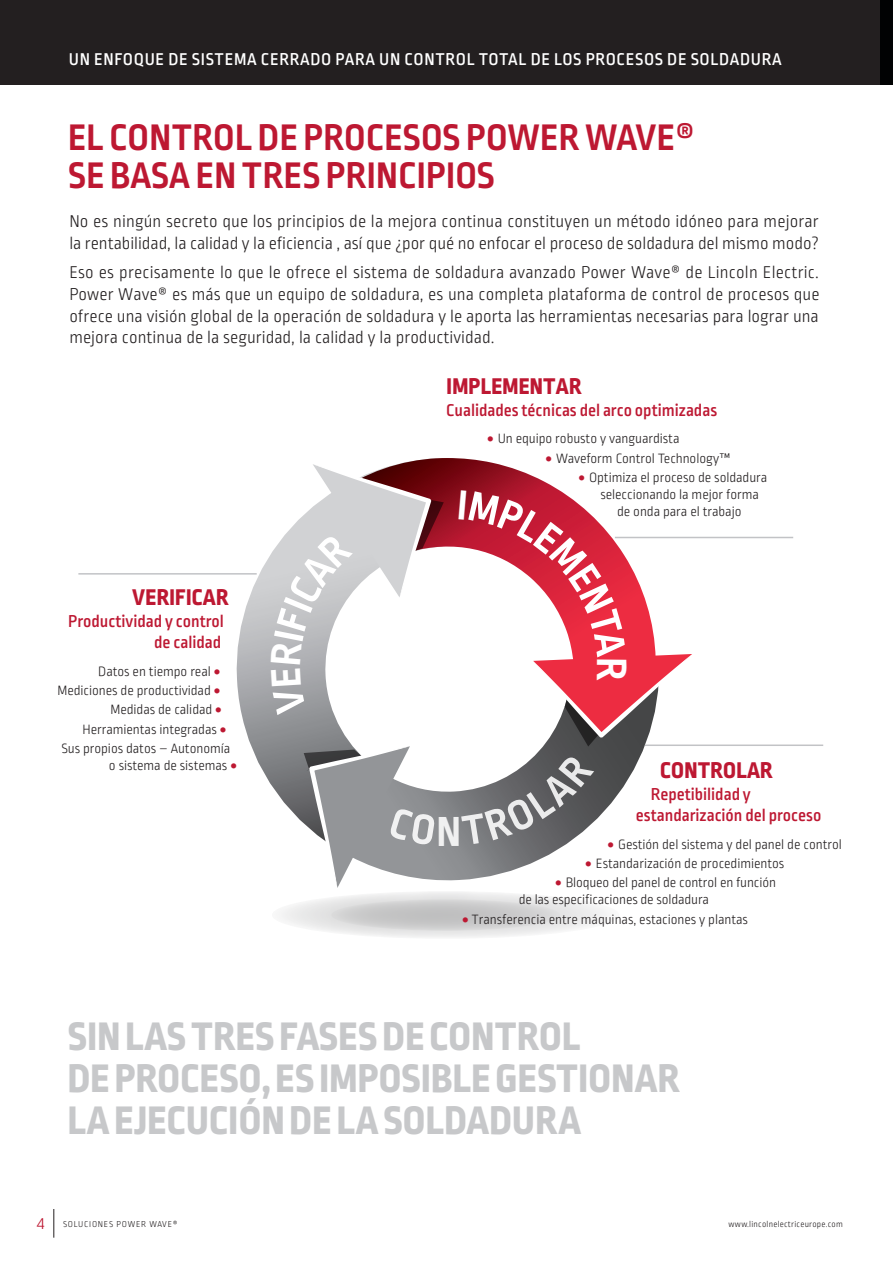
<style>
.page{position:relative;width:893px;height:1263px;background:#fff}
.page>*{position:absolute;margin:0;border:0;box-sizing:border-box;transform-origin:0 0}
.t1{font:700 44.25px "Ropa Sans Pro";color:#fff}
.nagłówek_2{font:800 42px/42px "Ropa Sans Pro";letter-spacing:.01em;color:#c7c8ca}
.TITLE_ROPA{font:700 39px/37.5px "Ropa Sans Pro";letter-spacing:.01em;color:#bd1832}
.features{font:800 24px "Ropa Sans Pro";letter-spacing:.01em;color:#bd1832}
.main_txt{font:300 18px/21.6px "Ropa Sans Pro";color:#231f20}
.features-2{font:500 18px/21.6px "Ropa Sans Pro";color:#bd1832;text-align:right}
.chapter_name_top{font:500 18px "Ropa Sans Pro";letter-spacing:.04em;color:#fff}
.wypunktowanie{font:300 14.25px/17.1px "Ropa Sans Pro";letter-spacing:-.005em;color:#231f20}
.t2{font:300 9px "Ropa Sans Pro";letter-spacing:.025em;color:#231f20}
.t3{font:300 9px "Ropa Sans Pro";letter-spacing:.085em;color:#231f20}
.s1{color:#bd1832}
.s2{font-size:18px;color:#bd1832}
</style>
<div class="page">
<hr style="left:892px;top:869px;width:1px;height:332px;background:#231f20">
<img style="left:892px;top:952px;width:1px;height:249px">
<svg style="left:236px;top:554px;width:35px;height:231px"></svg>
<svg style="left:399px;top:458px;width:99px;height:6px"></svg>
<hr style="left:615px;top:537px;width:178px;height:1px;background:#c2c3c6">
<hr style="left:645px;top:744px;width:178px;height:2px;background:#c2c3c6">
<hr style="left:78px;top:573px;width:179px;height:2px;background:#c2c3c6">
<div style="left:0;top:0;width:893px;height:84px;background:#231f20"></div>
<div style="left:880px;top:0;width:13px;height:84px;background:#010203"></div>
<svg style="left:54px;top:1209px;width:1px;height:28px"></svg>
<svg style="left:271px;top:464px;width:421px;height:474px"></svg>
<p class="chapter_name_top" style="left:69px;top:49px;width:714px">UN ENFOQUE DE SISTEMA CERRADO PARA UN CONTROL TOTAL DE LOS PROCESOS DE SOLDADURA</p>
<p class="TITLE_ROPA" style="left:68px;top:121px;width:628px">EL CONTROL DE PROCESOS POWER WAVE®<br>SE BASA EN TRES PRINCIPIOS</p>
<p class="main_txt" style="left:69px;top:212px;width:751px">No es ningún secreto que los principios de la mejora continua constituyen un método idóneo para mejorar la rentabilidad, la calidad y la eficiencia , así que ¿por qué no enfocar el proceso de soldadura del mismo modo?</p>
<p class="main_txt" style="left:69px;top:263px;width:752px;text-align:justify">Eso es precisamente lo que le ofrece el sistema de soldadura avanzado Power Wave® de Lincoln Electric.<br>Power Wave® es más que un equipo de soldadura, es una completa plataforma de control de procesos que ofrece una visión global de la operación de soldadura y le aporta las herramientas necesarias para lograr una mejora continua de la seguridad, la calidad y la productividad.</p>
<p class="features" style="left:447px;top:372px;width:137px">IMPLEMENTAR</p>
<p class="features-2" style="left:446px;top:400px;width:273px">Cualidades técnicas del arco optimizadas</p>
<p class="wypunktowanie" style="left:487px;top:431px;width:194px"><span class="s1">•</span> Un equipo robusto y vanguardista</p>
<p class="wypunktowanie" style="left:545px;top:450px;width:186px"><span class="s1">•</span> Waveform Control Technology™</p>
<p class="wypunktowanie" style="left:578px;top:470px;width:190px"><span class="s1">•</span> Optimiza el proceso de soldadura</p>
<p class="wypunktowanie" style="left:600px;top:487px;width:160px">seleccionando la mejor forma</p>
<p class="wypunktowanie" style="left:617px;top:504px;width:126px">de onda para el trabajo</p>
<p class="features" style="left:132px;top:583px;width:98px">VERIFICAR</p>
<p class="features-2" style="left:68px;top:611px;width:157px">Productividad y control de calidad</p>
<p class="wypunktowanie" style="left:98px;top:664px;width:124px">Datos en tiempo real <span class="s1">•</span></p>
<p class="wypunktowanie" style="left:57px;top:683px;width:164px">Mediciones de productividad <span class="s1">•</span></p>
<p class="wypunktowanie" style="left:111px;top:702px;width:113px">Medidas de calidad <span class="s1">•</span></p>
<p class="wypunktowanie" style="left:83px;top:721px;width:145px">Herramientas integradas <span class="s1">•</span></p>
<p class="wypunktowanie" style="left:109px;top:741px;width:129px;text-indent:-48px">Sus propios datos – Autonomía o sistema de sistemas <span class="s1">•</span></p>
<p class="features" style="left:660px;top:756px;width:114px">CONTROLAR</p>
<p class="features-2" style="left:636px;top:784px;width:187px;text-align:left;text-indent:15px">Repetibilidad y estandarización del proceso</p>
<p class="wypunktowanie" style="left:608px;top:837px;width:236px"><span class="s1">•</span> Gestión del sistema y del panel de control</p>
<p class="wypunktowanie" style="left:585px;top:856px;width:201px"><span class="s1">•</span> Estandarización de procedimientos</p>
<p class="wypunktowanie" style="left:519px;top:875px;width:259px;text-indent:36px"><span class="s1">•</span> Bloqueo del panel de control en función de las especificaciones de soldadura</p>
<p class="wypunktowanie" style="left:462px;top:911px;width:287px"><span class="s1">•</span> Transferencia entre máquinas, estaciones y plantas</p>
<h1 class="t1" style="left:437px;top:806px;width:26px">N</h1>
<p class="nagłówek_2" style="left:68px;top:1017px;width:614px">SIN LAS TRES FASES DE CONTROL<br>DE PROCESO, ES IMPOSIBLE GESTIONAR<br>LA EJECUCIÓN DE LA SOLDADURA</p>
<p class="t3" style="left:37px;top:1220px;width:142px"><span class="s2">4</span> SOLUCIONES POWER WAVE®</p>
<p class="t2" style="left:729px;top:1220px;width:116px">www.lincolnelectriceurope.com</p>
</div>
